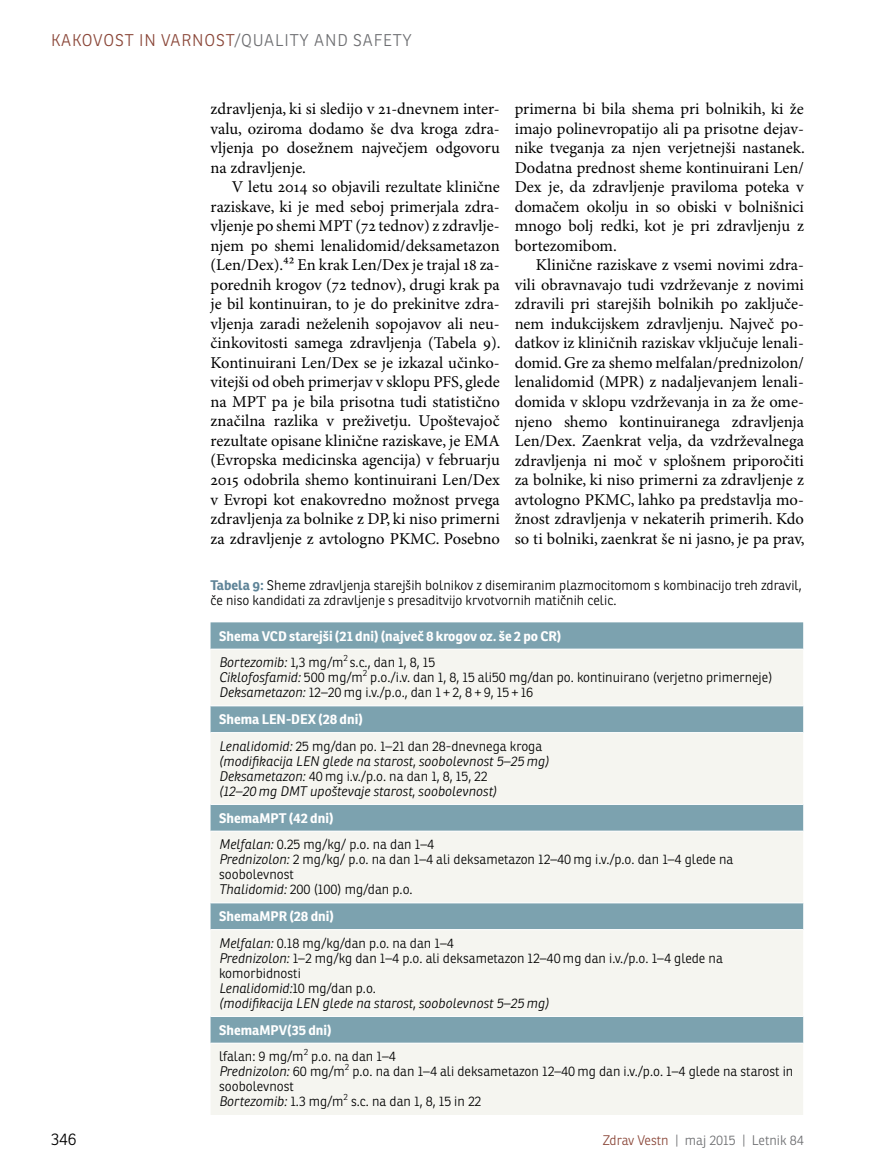
<style>
.page{position:relative;width:872px;height:1166px;background:#fff}
.page>*{position:absolute;margin:0;border:0;box-sizing:border-box;transform-origin:0 0}
.t1{font:16.5px/19.5px "Minion Pro";color:#000;text-align:justify}
.t2{font:300 16.5px "Ronnia";letter-spacing:.05em;color:#8a4638}
.t3{font:300 16.5px "Ronnia";color:#6d6e71}
.t4{font:300 16.5px "Ronnia";color:#000}
.t5{font:300 13.5px/15px "Ronnia";color:#000}
.t6{font:italic 300 13.5px/15px "Ronnia";color:#000}
.t7{font:700 13.5px/26.7px "Ronnia";color:#fff}
.t8{font:300 13.5px "Ronnia";color:#6d6e71}
.t9{font:300 8.7px "Ronnia";color:#000}
.s1{color:#6d6e71}
.s2{font-weight:700;color:#5f8498}
.s3{font-weight:300;font-style:italic;color:#000}
.s4{font-weight:300;color:#000}
.s5{font-style:italic}
.s6{font-weight:700;color:#fff}
.s7{font-style:normal}
.s8{color:#8a4638}
</style>
<div class="page">
<div style="left:210px;top:622px;width:593px;height:26px;background:#7ca2af"></div>
<svg style="left:210px;top:650px;width:593px;height:464px;fill:#f5f5f0"></svg>
<hr style="left:210px;top:705px;width:593px;height:1px;background:#fff">
<hr style="left:210px;top:803px;width:593px;height:1px;background:#fff">
<hr style="left:210px;top:902px;width:593px;height:1px;background:#fff">
<hr style="left:210px;top:1015px;width:593px;height:1px;background:#fff">
<hr style="left:210px;top:732px;width:593px;height:1px;background:#fff">
<hr style="left:210px;top:830px;width:593px;height:1px;background:#fff">
<hr style="left:210px;top:928px;width:593px;height:1px;background:#fff">
<hr style="left:210px;top:1042px;width:593px;height:1px;background:#fff">
<p class="t2" style="left:51px;top:30px;width:212px">Kakovost in varnost<span class="s1">/Quality</span></p>
<p class="t3" style="left:314px;top:30px;width:12px">and</p>
<p class="t3" style="left:353px;top:30px;width:11px">safety</p>
<p class="t1" style="left:210px;top:100px;width:291px">zdravljenja, ki si sledijo v 21-dnevnem inter&shy;valu, oziroma dodamo še dva kroga zdra&shy;vljenja po dosežnem največjem odgovoru na zdravljenje.</p>
<p class="t1" style="left:210px;top:178px;width:292px;text-indent:21px">V letu 2014 so objavili rezultate klinične raziskave, ki je med seboj primerjala zdra&shy;vljenje po shemi MPT (72 tednov) z zdravlje&shy;njem po shemi lenalidomid/deksametazon (Len/Dex).42 En krak Len/Dex je trajal 18 za&shy;porednih krogov (72 tednov), drugi krak pa je bil kontinuiran, to je do prekinitve zdra&shy;vljenja zaradi neželenih sopojavov ali neu&shy;činkovitosti samega zdravljenja (Tabela 9).<br>Kontinuirani Len/Dex se je izkazal učinko&shy;vitejši od obeh primerjav v sklopu PFS, glede na MPT pa je bila prisotna tudi statistično značilna razlika v preživetju. Upoštevajoč rezultate opisane klinične raziskave, je EMA (Evropska medicinska agencija) v februarju 2015 odobrila shemo kontinuirani Len/Dex v Evropi kot enakovredno možnost prvega zdravljenja za bolnike z DP, ki niso primerni za zdravljenje z avtologno PKMC. Posebno</p>
<p class="t1" style="left:514px;top:100px;width:292px">primerna bi bila shema pri bolnikih, ki že imajo polinevropatijo ali pa prisotne dejav&shy;nike tveganja za njen verjetnejši nastanek.<br>Dodatna prednost sheme kontinuirani Len/ Dex je, da zdravljenje praviloma poteka v domačem okolju in so obiski v bolnišnici mnogo bolj redki, kot je pri zdravljenju z bortezomibom.</p>
<p class="t1" style="left:514px;top:256px;width:291px;text-indent:21px">Klinične raziskave z vsemi novimi zdra&shy;vili obravnavajo tudi vzdrževanje z novimi zdravili pri starejših bolnikih po zaključe&shy;nem indukcijskem zdravljenju. Največ po&shy;datkov iz kliničnih raziskav vključuje lenali&shy;domid. Gre za shemo melfalan/prednizolon/ lenalidomid (MPR) z nadaljevanjem lenali&shy;domida v sklopu vzdrževanja in za že ome&shy;njeno shemo kontinuiranega zdravljenja Len/Dex. Zaenkrat velja, da vzdrževalnega zdravljenja ni moč v splošnem priporočiti za bolnike, ki niso primerni za zdravljenje z avtologno PKMC, lahko pa predstavlja mo&shy;žnost zdravljenja v nekaterih primerih. Kdo so ti bolniki, zaenkrat še ni jasno, je pa prav,</p>
<p class="t5" style="left:210px;top:578px;width:592px"><span class="s2">Tabela 9:</span> Sheme zdravljenja starejših bolnikov z disemiranim plazmocitomom s kombinacijo treh zdravil, če niso kandidati za zdravljenje s presaditvijo krvotvornih matičnih celic.</p>
<p class="t7" style="left:219px;top:622px;width:344px">Shema VCD starejši (21 dni) (največ 8 krogov oz. še 2 po CR)<br><span class="s3">Bortezomib:</span> <span class="s4">1,3 mg/m</span></p>
<p class="t9" style="left:343px;top:652px;width:6px">2</p>
<p class="t5" style="left:219px;top:654px;width:555px;text-indent:131px">s.c., dan 1, 8, 15<br><span class="s5">Ciklofosfamid:</span> 500 mg/m<sup>2</sup> p.o./i.v. dan 1, 8, 15 ali50 mg/dan po. kontinuirano (verjetno primerneje)<br><span class="s5">Deksametazon:</span> 12–20 mg i.v./p.o., dan 1 + 2, 8 + 9, 15 + 16</p>
<p class="t5" style="left:219px;top:705px;width:325px;line-height:26.7px"><span class="s6">Shema LEN-DEX (28 dni)<br></span><span class="s5">Lenalidomid:</span> 25 mg/dan po. 1–21 dan 28-dnevnega kroga</p>
<p class="t6" style="left:219px;top:753px;width:331px">(modifikacija LEN glede na starost, soobolevnost 5–25 mg)<br>Deksametazon: <span class="s7">40 mg i.v./p.o. na dan 1, 8, 15, 22<br></span>(12–20 mg DMT upoštevaje starost, soobolevnost)</p>
<p class="t5" style="left:219px;top:804px;width:217px;line-height:26.7px"><span class="s6">ShemaMPT (42 dni)<br></span><span class="s5">Melfalan:</span> 0.25 mg/kg/ p.o. na dan 1–4</p>
<p class="t5" style="left:219px;top:851px;width:516px"><span class="s5">Prednizolon:</span> 2 mg/kg/ p.o. na dan 1–4 ali deksametazon 12–40 mg i.v./p.o. dan 1–4 glede na soobolevnost<br><span class="s5">Thalidomid:</span> 200 (100) mg/dan p.o.</p>
<p class="t5" style="left:219px;top:902px;width:236px;line-height:26.7px"><span class="s6">ShemaMPR (28 dni)<br></span><span class="s5">Melfalan:</span> 0.18 mg/kg/dan p.o. na dan 1–4</p>
<p class="t5" style="left:219px;top:950px;width:505px"><span class="s5">Prednizolon:</span> 1–2 mg/kg dan 1–4 p.o. ali deksametazon 12–40 mg dan i.v./p.o. 1–4 glede na komorbidnosti<br><span class="s5">Lenalidomid:</span>10 mg/dan p.o.<br><span class="s5">(modifikacija LEN glede na starost, soobolevnost 5–25 mg)</span></p>
<p class="t7" style="left:219px;top:1016px;width:114px">ShemaMPV(35 dni)</p>
<p class="t5" style="left:219px;top:1048px;width:86px">lfalan: 9 mg/m</p>
<p class="t9" style="left:304px;top:1046px;width:6px">2</p>
<p class="t5" style="left:219px;top:1048px;width:576px;text-indent:92px">p.o. na dan 1–4<br><span class="s5">Prednizolon:</span> 60 mg/m<sup>2</sup> p.o. na dan 1–4 ali deksametazon 12–40 mg dan i.v./p.o. 1–4 glede na starost in soobolevnost<br><span class="s5">Bortezomib:</span> 1.3 mg/m<sup>2</sup> s.c. na dan 1, 8, 15 in 22</p>
<p class="t4" style="left:51px;top:1128px;width:27px">346</p>
<p class="t8" style="left:603px;top:1131px;width:203px"><span class="s8">Zdrav Vestn</span> | maj 2015 | Letnik 84</p>
</div>
